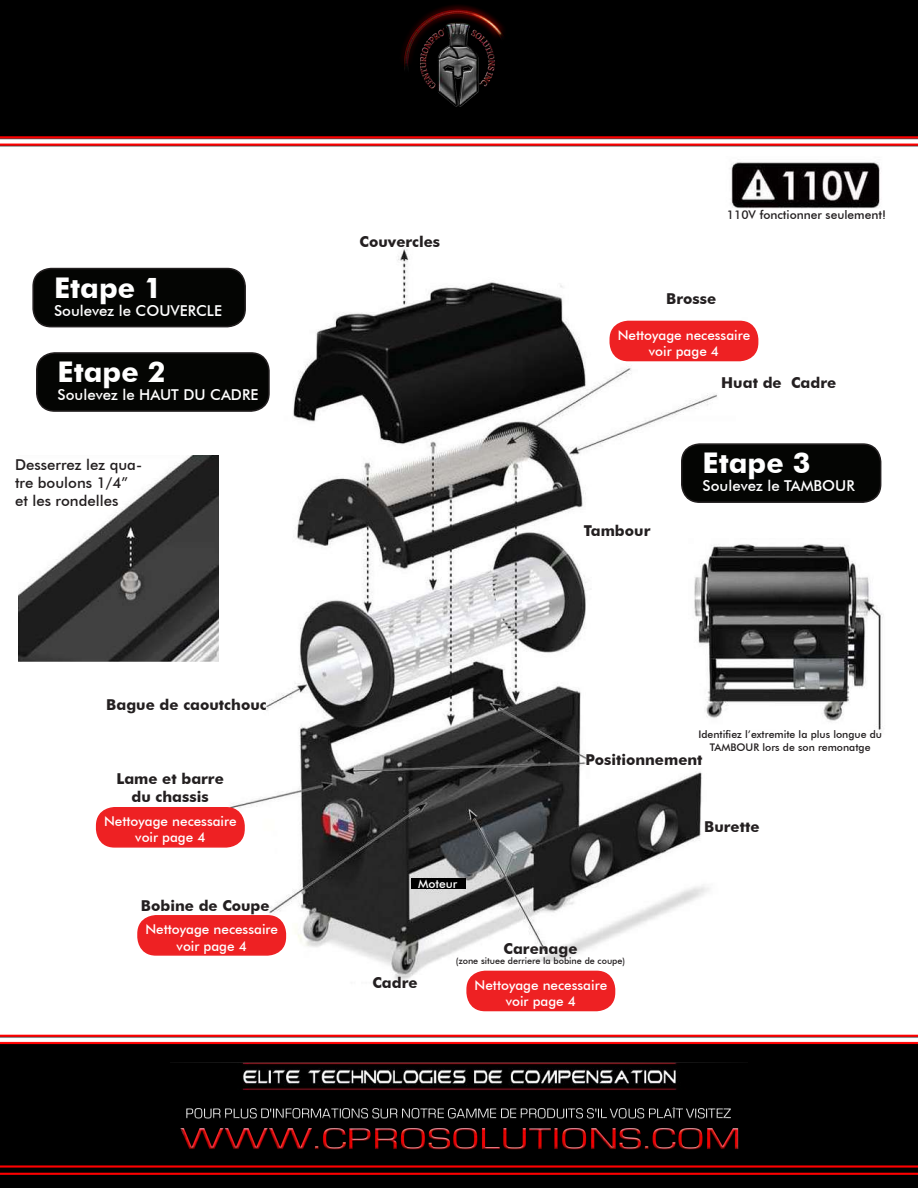
<style>
.page{position:relative;width:918px;height:1188px;background:#fff}
.page>*{position:absolute;margin:0;border:0;box-sizing:border-box;transform-origin:0 0}
.t1{font:700 28.5px "Futura BT";color:#fff}
.t2{font:700 15px/18px "Futura BT";color:#231f20;text-align:center}
.t3{font:500 15px "Futura BT";color:#fff}
.t4{font:500 15px/18px "Futura BT";color:#231f20}
.t5{font:500 13.5px/16.2px "Futura BT";color:#fff;text-align:center}
.t6{font:500 12px "Futura BT";color:#231f20}
.t7{font:500 12px "Futura BT";color:#fff}
.t8{font:500 10.5px/12.6px "Futura BT";color:#231f20;text-align:center}
.t9{font:500 9px "Futura BT";color:#231f20}
</style>
<div class="page">
<img style="left:0;top:1034px;width:918px;height:154px">
<img style="left:170px;top:1047px;width:578px;height:110px">
<img style="left:0;top:0;width:918px;height:147px">
<img style="left:397px;top:5px;width:118px;height:110px">
<img style="left:730px;top:162px;width:150px;height:47px">
<img style="left:171px;top:248px;width:577px;height:754px">
<img style="left:688px;top:539px;width:195px;height:195px">
<img style="left:18px;top:456px;width:200px;height:206px">
<div style="left:33px;top:269px;width:212px;height:58px;background:#040503;border-radius:18px"></div>
<div style="left:32px;top:268px;width:214px;height:59px;border:2px solid #231f20;border-radius:18px"></div>
<div style="left:37px;top:353px;width:232px;height:58px;background:#040503;border-radius:18px"></div>
<div style="left:36px;top:352px;width:234px;height:60px;border:2px solid #231f20;border-radius:18px"></div>
<div style="left:610px;top:321px;width:148px;height:40px;background:#ee2123;border-radius:18px"></div>
<div style="left:610px;top:321px;width:148px;height:40px;border:2px solid #ee2123;border-radius:18px"></div>
<div style="left:467px;top:971px;width:148px;height:40px;background:#ee2123;border-radius:18px"></div>
<div style="left:466px;top:971px;width:149px;height:40px;border:2px solid #ee2123;border-radius:18px"></div>
<div style="left:138px;top:916px;width:147px;height:39px;background:#ee2123;border-radius:18px"></div>
<div style="left:137px;top:915px;width:149px;height:41px;border:2px solid #ee2123;border-radius:18px"></div>
<div style="left:97px;top:808px;width:147px;height:39px;background:#ee2123;border-radius:18px"></div>
<div style="left:96px;top:807px;width:149px;height:41px;border:2px solid #ee2123;border-radius:18px"></div>
<div style="left:411px;top:878px;width:54px;height:11px;background:#000"></div>
<div style="left:682px;top:444px;width:199px;height:58px;background:#040503;border-radius:18px"></div>
<div style="left:681px;top:443px;width:200px;height:60px;border:2px solid #231f20;border-radius:18px"></div>
<h1 class="t1" style="left:54px;top:270px;width:109px">Etape 1</h1>
<p class="t3" style="left:54px;top:301px;width:169px">Soulevez le COUVERCLE</p>
<h1 class="t1" style="left:58px;top:355px;width:109px">Etape 2</h1>
<p class="t3" style="left:58px;top:386px;width:202px">Soulevez le HAUT DU CADRE</p>
<p class="t4" style="left:15px;top:456px;width:129px">Desserrez lez qua&shy;tre boulons 1/4” et les rondelles</p>
<p class="t2" style="left:106px;top:696px;width:162px">Bague de caoutchouc</p>
<p class="t2" style="left:116px;top:769px;width:109px">Lame et barre du chassis</p>
<p class="t5" style="left:104px;top:813px;width:134px">Nettoyage necessaire voir page 4</p>
<p class="t2" style="left:141px;top:897px;width:130px">Bobine de Coupe</p>
<p class="t5" style="left:145px;top:921px;width:134px">Nettoyage necessaire voir page 4</p>
<p class="t2" style="left:360px;top:232px;width:82px">Couvercles</p>
<p class="t7" style="left:418px;top:876px;width:41px">Moteur</p>
<p class="t6" style="left:727px;top:208px;width:161px">110V fonctionner seulement!</p>
<p class="t2" style="left:666px;top:290px;width:51px">Brosse</p>
<p class="t5" style="left:618px;top:327px;width:134px">Nettoyage necessaire voir page 4</p>
<p class="t2" style="left:721px;top:374px;width:116px">Huat de Cadre</p>
<p class="t2" style="left:584px;top:522px;width:68px">Tambour</p>
<h1 class="t1" style="left:703px;top:446px;width:109px">Etape 3</h1>
<p class="t3" style="left:703px;top:477px;width:154px">Soulevez le TAMBOUR</p>
<p class="t8" style="left:698px;top:728px;width:185px">Identifiez l’extremite la plus longue du<br>TAMBOUR lors de son remonatge</p>
<p class="t2" style="left:586px;top:751px;width:119px">Positionnement</p>
<p class="t2" style="left:704px;top:817px;width:57px">Burette</p>
<p class="t2" style="left:373px;top:973px;width:47px">Cadre</p>
<p class="t2" style="left:504px;top:939px;width:75px">Carenage</p>
<p class="t9" style="left:456px;top:956px;width:171px">(zone situee derriere la bobine de coupe)</p>
<p class="t5" style="left:475px;top:977px;width:134px">Nettoyage necessaire voir page 4</p>
</div>
